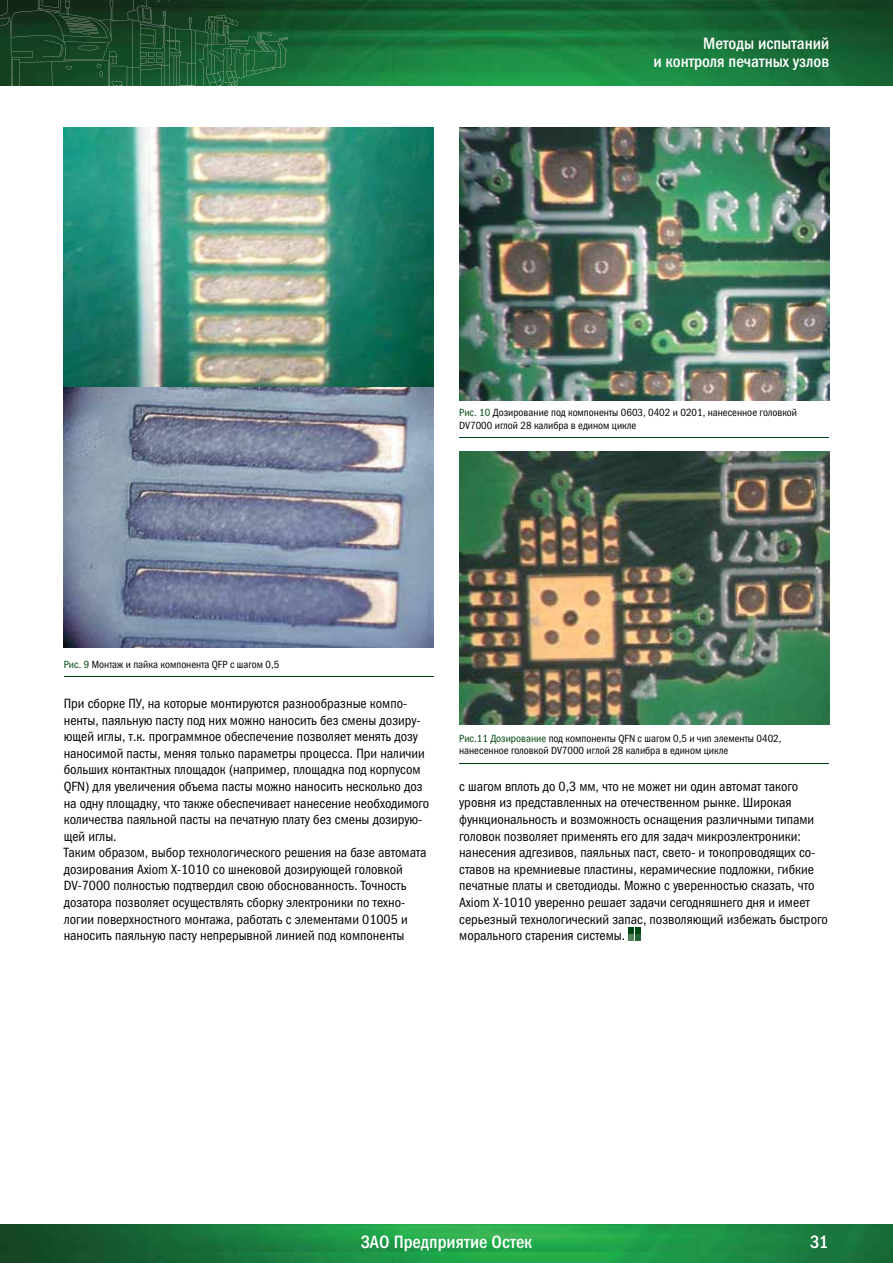
<style>
.page{position:relative;width:893px;height:1263px;background:#fff}
.page>*{position:absolute;margin:0;border:0;box-sizing:border-box;transform-origin:0 0}
.t1{font:18px "Franklin Gothic Medi Cond C";color:#fff}
.t2{font:16.5px/18px "Franklin Gothic Medi Cond C";color:#fff;text-align:right}
.t3{font:13.5px/16.6px "Franklin Gothic Book Cond C";color:#000}
.t4{font:10.5px/12.6px "Franklin Gothic Book Cond C";color:#000}
.s1{color:#004712}
</style>
<div class="page">
<img style="left:0;top:1225px;width:893px;height:38px">
<img style="left:0;top:0;width:893px;height:85px">
<svg style="left:11px;top:85px;width:226px;height:46px"></svg>
<img style="left:9px;top:0;width:161px;height:85px">
<img style="left:0;top:0;width:7px;height:16px">
<svg style="left:0;top:16px;width:10px;height:10px"></svg>
<svg style="left:628px;top:927px;width:13px;height:13px"></svg>
<hr style="left:64px;top:676px;width:370px;height:1px;background:#004712">
<hr style="left:459px;top:437px;width:370px;height:1px;background:#004712">
<hr style="left:459px;top:763px;width:370px;height:1px;background:#004712">
<img style="left:64px;top:128px;width:370px;height:520px">
<img style="left:459px;top:128px;width:370px;height:273px">
<img style="left:459px;top:451px;width:370px;height:274px">
<p class="t2" style="left:653px;top:34px;width:177px">Методы испытаний<br>и контроля печатных узлов</p>
<p class="t4" style="left:459px;top:406px;width:339px"><span class="s1">Рис. 10</span> Дозирование под компоненты 0603, 0402 и 0201, нанесенное головкой<br>DV7000 иглой 28 калибра в едином цикле</p>
<p class="t4" style="left:64px;top:658px;width:217px"><span class="s1">Рис. 9</span> Монтаж и пайка компонента QFP c шагом 0,5</p>
<p class="t3" style="left:64px;top:695px;width:367px">При сборке ПУ, на которые монтируются разнообразные компо&shy;ненты, паяльную пасту под них можно наносить без смены дозиру&shy;ющей иглы, т.к. программное обеспечение позволяет менять дозу наносимой пасты, меняя только параметры процесса. При наличии больших контактных площадок (например, площадка под корпусом QFN) для увеличения объема пасты можно наносить несколько доз на одну площадку, что также обеспечивает нанесение необходимого количества паяльной пасты на печатную плату без смены дозирую&shy;щей иглы.<br>Таким образом, выбор технологического решения на базе автомата дозирования Axiom X-1010 со шнековой дозирующей головкой DV-7000 полностью подтвердил свою обоснованность. Точность дозатора позволяет осуществлять сборку электроники по техно&shy;логии поверхностного монтажа, работать с элементами 01005 и наносить паяльную пасту непрерывной линией под компоненты</p>
<p class="t4" style="left:459px;top:732px;width:324px"><span class="s1">Рис.11 Дозирование</span> под компоненты QFN с шагом 0,5 и чип элементы 0402, нанесенное головкой DV7000 иглой 28 калибра в едином цикле</p>
<p class="t3" style="left:459px;top:778px;width:370px">с шагом вплоть до 0,3 мм, что не может ни один автомат такого уровня из представленных на отечественном рынке. Широкая функциональность и возможность оснащения различными типами головок позволяет применять его для задач микроэлектроники: нанесения адгезивов, паяльных паст, свето- и токопроводящих со&shy;ставов на кремниевые пластины, керамические подложки, гибкие печатные платы и светодиоды. Можно с уверенностью сказать, что Axiom X-1010 уверенно решает задачи сегодняшнего дня и имеет серьезный технологический запас, позволяющий избежать быстрого морального старения системы.</p>
<h1 class="t1" style="left:361px;top:1232px;width:173px">ЗАО Предприятие Остек</h1>
<h1 class="t1" style="left:810px;top:1232px;width:20px">31</h1>
</div>
